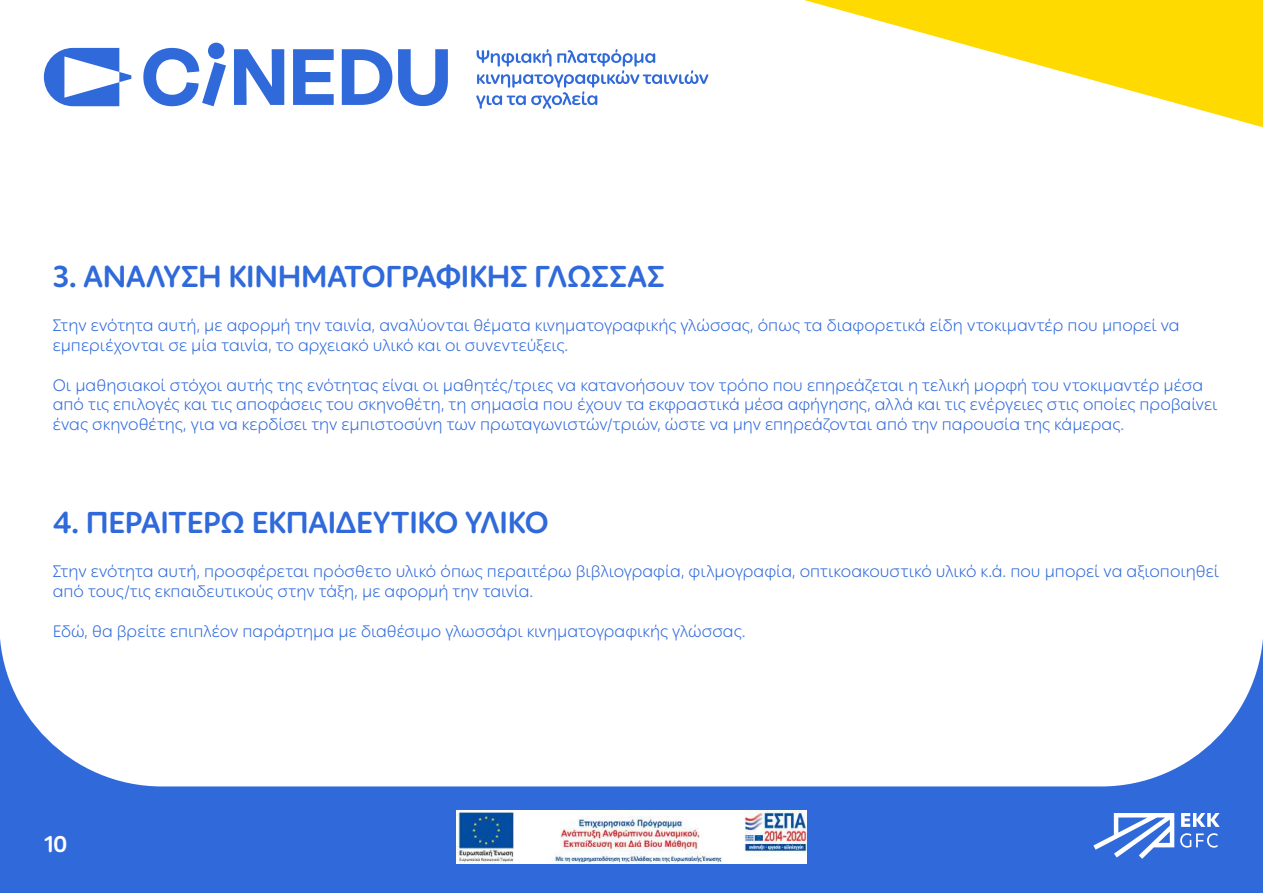
<style>
.page{position:relative;width:1263px;height:893px;background:#306ada}
.page>*{position:absolute;margin:0;border:0;box-sizing:border-box;transform-origin:0 0}
.t1{font:700 30px "Ping Round LCG";letter-spacing:-.01em;color:#306ada}
.t2{font:700 22.5px "Ping Round LCG";color:#fff}
.t3{font:300 16.5px/19.8px "Ping Round LCG";color:#306ada}
</style>
<div class="page">
<div style="left:0;top:0;width:1263px;height:786px;background:#fff"></div>
<svg style="left:44px;top:48px;width:87px;height:58px"></svg>
<svg style="left:143px;top:43px;width:83px;height:63px"></svg>
<svg style="left:234px;top:49px;width:50px;height:56px"></svg>
<svg style="left:293px;top:49px;width:41px;height:56px"></svg>
<svg style="left:342px;top:49px;width:50px;height:56px"></svg>
<svg style="left:398px;top:49px;width:50px;height:57px"></svg>
<svg style="left:476px;top:49px;width:232px;height:60px;background:#d7e2f7"></svg>
<svg style="left:804px;top:0;width:459px;height:127px;background:#ffec7f"></svg>
<svg style="left:1093px;top:813px;width:81px;height:46px"></svg>
<svg style="left:1181px;top:813px;width:39px;height:14px"></svg>
<svg style="left:1180px;top:833px;width:37px;height:15px"></svg>
<img style="left:456px;top:811px;width:350px;height:52px">
<h1 class="t1" style="left:53px;top:253px;width:613px">3. ΑΝΑΛΥΣΗ ΚΙΝΗΜΑΤΟΓΡΑΦΙΚΗΣ ΓΛΩΣΣΑΣ</h1>
<p class="t3" style="left:53px;top:315px;width:1128px">Στην ενότητα αυτή, με αφορμή την ταινία, αναλύονται θέματα κινηματογραφικής γλώσσας, όπως τα διαφορετικά είδη ντοκιμαντέρ που μπορεί να εμπεριέχονται σε μία ταινία, το αρχειακό υλικό και οι συνεντεύξεις.</p>
<p class="t3" style="left:53px;top:374px;width:1166px">Οι μαθησιακοί στόχοι αυτής της ενότητας είναι οι μαθητές/τριες να κατανοήσουν τον τρόπο που επηρεάζεται η τελική μορφή του ντοκιμαντέρ μέσα από τις επιλογές και τις αποφάσεις του σκηνοθέτη, τη σημασία που έχουν τα εκφραστικά μέσα αφήγησης, αλλά και τις ενέργειες στις οποίες προβαίνει ένας σκηνοθέτης, για να κερδίσει την εμπιστοσύνη των πρωταγωνιστών/τριών, ώστε να μην επηρεάζονται από την παρουσία της κάμερας.</p>
<h1 class="t1" style="left:53px;top:499px;width:497px">4. ΠΕΡΑΙΤΕΡΩ ΕΚΠΑΙΔΕΥΤΙΚΟ ΥΛΙΚΟ</h1>
<p class="t3" style="left:53px;top:561px;width:1168px">Στην ενότητα αυτή, προσφέρεται πρόσθετο υλικό όπως περαιτέρω βιβλιογραφία, φιλμογραφία, οπτικοακουστικό υλικό κ.ά. που μπορεί να αξιοποιηθεί από τους/τις εκπαιδευτικούς στην τάξη, με αφορμή την ταινία.</p>
<p class="t3" style="left:53px;top:620px;width:694px">Εδώ, θα βρείτε επιπλέον παράρτημα με διαθέσιμο γλωσσάρι κινηματογραφικής γλώσσας.</p>
<h2 class="t2" style="left:45px;top:826px;width:24px">10</h2>
</div>
